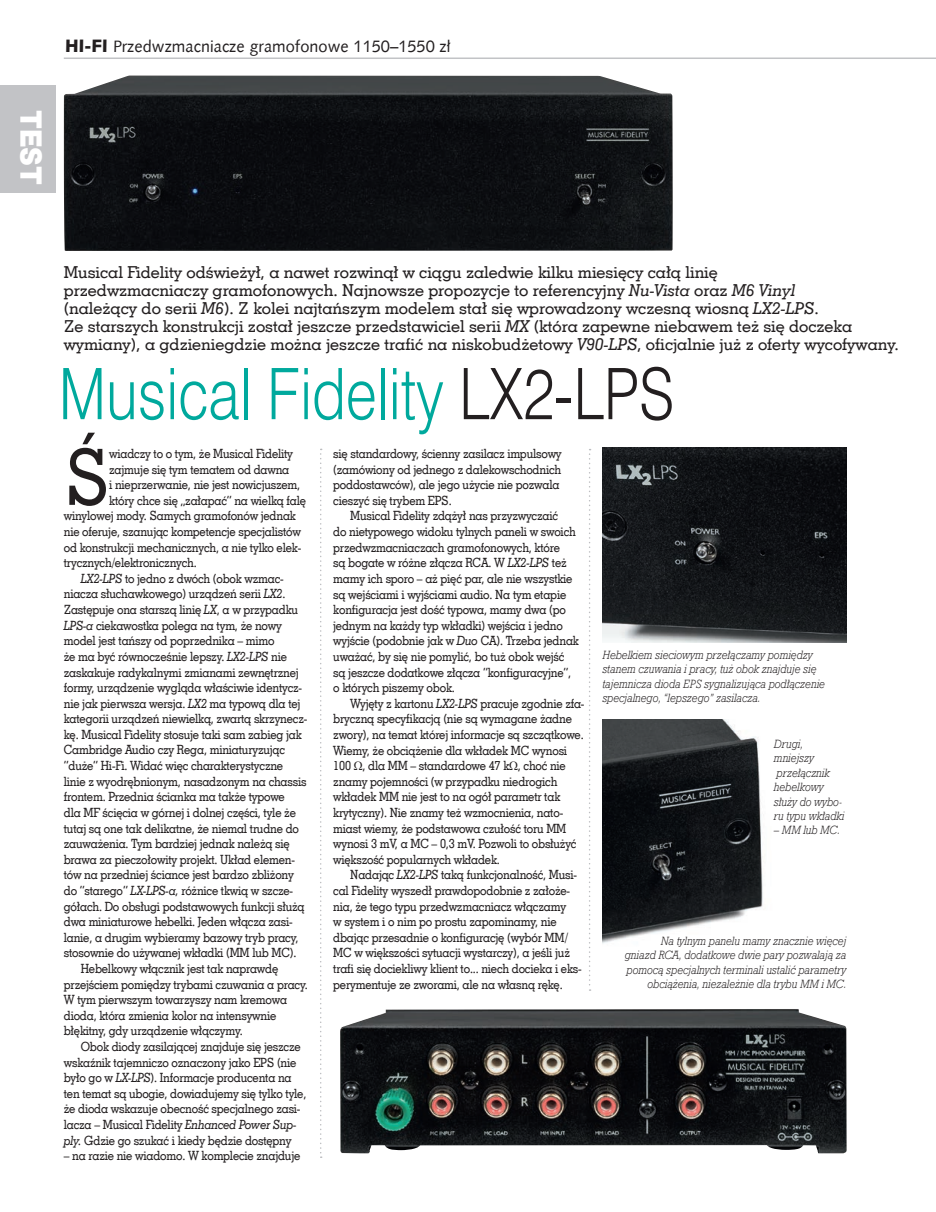
<style>
.page{position:relative;width:936px;height:1212px;background:#fff}
.page>*{position:absolute;margin:0;border:0;box-sizing:border-box;transform-origin:0 0}
.t1{font:77.7px "Geo Slab 703 Md EU";color:#231f20;scale:.9 1}
.t2{font:66px "Swis 721 Lt PL";color:#00a99d;scale:.82 1}
.t3{font:27.15px "Swis 721 Blk 2 EU";color:#fff;scale:.9 1}
.t4{font:18px "Humanst 531 Blk EU";color:#231f20}
.t5{font:16.5px/18px "Geo Slab 703 Md EU";color:#231f20}
.t6{font:16.5px "Humanst 531 EU";color:#231f20}
.t7{font:16.5px "Humanst 531 EU";color:#231f20;scale:.9 1}
.t8{font:12.75px/15.6px "Geo Slab 703 Md EU";letter-spacing:-.015em;color:#231f20;scale:.9 1}
.t9{font:italic 12px/14.4px "Geo Slab 712 Lt EU";color:#231f20;scale:.9 1}
.s1{font-family:"Humanst 531 Blk EU";font-size:18px}
.s2{font-style:italic}
.s3{color:#231f20}
</style>
<div class="page">
<hr style="left:64px;top:58px;width:871px;height:1px;background:#c2c3c6">
<div style="left:0;top:85px;width:55px;height:107px;background:#c2c3c6"></div>
<svg style="left:589px;top:449px;width:1px;height:542px"></svg>
<svg style="left:320px;top:449px;width:1px;height:709px"></svg>
<img style="left:64px;top:76px;width:608px;height:175px">
<img style="left:602px;top:448px;width:244px;height:194px">
<img style="left:602px;top:720px;width:161px;height:224px">
<img style="left:340px;top:1009px;width:506px;height:144px">
<h3 class="t3" style="left:50px;top:110px;width:85px;rotate:90deg">TEST</h3>
<p class="t6" style="left:65px;top:35px;width:387px"><span class="s1">HI-FI</span> Przedwzmacniacze gramofonowe 1150–1550 zł</p>
<p class="t5" style="left:64px;top:263px;width:836px">Musical Fidelity odświeżył, a nawet rozwinął w ciągu zaledwie kilku miesięcy całą linię<br>przedwzmacniaczy gramofonowych. Najnowsze propozycje to referencyjny <span class="s2">Nu-Vista</span> oraz <span class="s2">M6 Vinyl<br></span>(należący do serii <span class="s2">M6</span>). Z kolei najtańszym modelem stał się wprowadzony wczesną wiosną <span class="s2">LX2-LPS</span>.<br>Ze starszych konstrukcji został jeszcze przedstawiciel serii <span class="s2">MX</span> (która zapewne niebawem też się doczeka wymiany), a gdzieniegdzie można jeszcze trafić na niskobudżetowy <span class="s2">V90-LPS</span>, oficjalnie już z oferty wycofywany.</p>
<h2 class="t2" style="left:59px;top:351px;width:752px">Musical Fidelity <span class="s3">LX2-LPS</span></h2>
<h1 class="t1" style="left:64px;top:430px;width:53px">Ś</h1>
<p class="t8" style="left:109px;top:446px;width:206px">wiadczy to o tym, że Musical Fidelity</p>
<p class="t8" style="left:109px;top:461px;width:201px">zajmuje się tym tematem od dawna</p>
<p class="t8" style="left:109px;top:477px;width:214px">i nieprzerwanie, nie jest nowicjuszem,</p>
<p class="t8" style="left:109px;top:492px;width:220px">który chce się „załapać” na wielką falę</p>
<p class="t8" style="left:64px;top:508px;width:259px">winylowej mody. Samych gramofonów jednak</p>
<p class="t8" style="left:64px;top:524px;width:265px">nie oferuje, szanując kompetencje specjalistów</p>
<p class="t8" style="left:64px;top:539px;width:265px">od konstrukcji mechanicznych, a nie tylko elek-</p>
<p class="t8" style="left:64px;top:555px;width:149px">trycznych/elektronicznych.</p>
<p class="t8" style="left:81px;top:570px;width:227px"><span class="s2">LX2-LPS</span> to jedno z dwóch (obok wzmac-</p>
<p class="t8" style="left:64px;top:586px;width:248px">niacza słuchawkowego) urządzeń serii <span class="s2">LX2</span>.</p>
<p class="t8" style="left:64px;top:602px;width:261px">Zastępuje ona starszą linię <span class="s2">LX</span>, a w przypadku</p>
<p class="t8" style="left:64px;top:617px;width:244px"><span class="s2">LPS-a</span> ciekawostka polega na tym, że nowy</p>
<p class="t8" style="left:64px;top:633px;width:236px">model jest tańszy od poprzednika – mimo</p>
<p class="t8" style="left:64px;top:648px;width:249px">że ma być równocześnie lepszy. <span class="s2">LX2-LPS</span> nie</p>
<p class="t8" style="left:64px;top:664px;width:262px">zaskakuje radykalnymi zmianami zewnętrznej</p>
<p class="t8" style="left:64px;top:680px;width:266px">formy, urządzenie wygląda właściwie identycz-</p>
<p class="t8" style="left:64px;top:695px;width:264px">nie jak pierwsza wersja. <span class="s2">LX2</span> ma typową dla tej</p>
<p class="t8" style="left:64px;top:711px;width:272px">kategorii urządzeń niewielką, zwartą skrzynecz-</p>
<p class="t8" style="left:64px;top:726px;width:266px">kę. Musical Fidelity stosuje taki sam zabieg jak</p>
<p class="t8" style="left:64px;top:742px;width:247px">Cambridge Audio czy Rega, miniaturyzując</p>
<p class="t8" style="left:64px;top:758px;width:245px">“duże” Hi-Fi. Widać więc charakterystyczne</p>
<p class="t8" style="left:64px;top:773px;width:271px">linie z wyodrębnionym, nasadzonym na chassis</p>
<p class="t8" style="left:64px;top:789px;width:247px">frontem. Przednia ścianka ma także typowe</p>
<p class="t8" style="left:64px;top:804px;width:259px">dla MF ścięcia w górnej i dolnej części, tyle że</p>
<p class="t8" style="left:64px;top:820px;width:263px">tutaj są one tak delikatne, że niemal trudne do</p>
<p class="t8" style="left:64px;top:836px;width:252px">zauważenia. Tym bardziej jednak należą się</p>
<p class="t8" style="left:64px;top:851px;width:258px">brawa za pieczołowity projekt. Układ elemen-</p>
<p class="t8" style="left:64px;top:867px;width:257px">tów na przedniej ściance jest bardzo zbliżony</p>
<p class="t8" style="left:64px;top:882px;width:256px">do “starego” <span class="s2">LX-LPS-a,</span> różnice tkwią w szcze-</p>
<p class="t8" style="left:64px;top:898px;width:269px">gółach. Do obsługi podstawowych funkcji służą</p>
<p class="t8" style="left:64px;top:914px;width:256px">dwa miniaturowe hebelki. Jeden włącza zasi-</p>
<p class="t8" style="left:64px;top:929px;width:262px">lanie, a drugim wybieramy bazowy tryb pracy,</p>
<p class="t8" style="left:64px;top:945px;width:260px">stosownie do używanej wkładki (MM lub MC).</p>
<p class="t8" style="left:81px;top:960px;width:221px">Hebelkowy włącznik jest tak naprawdę</p>
<p class="t8" style="left:64px;top:976px;width:272px">przejściem pomiędzy trybami czuwania a pracy.</p>
<p class="t8" style="left:64px;top:992px;width:250px">W tym pierwszym towarzyszy nam kremowa</p>
<p class="t8" style="left:64px;top:1007px;width:237px">dioda, która zmienia kolor na intensywnie</p>
<p class="t8" style="left:64px;top:1023px;width:200px">błękitny, gdy urządzenie włączymy.</p>
<p class="t8" style="left:81px;top:1038px;width:246px">Obok diody zasilającej znajduje się jeszcze</p>
<p class="t8" style="left:64px;top:1054px;width:260px">wskaźnik tajemniczo oznaczony jako EPS (nie</p>
<p class="t8" style="left:64px;top:1070px;width:255px">było go w <span class="s2">LX-LPS</span>). Informacje producenta na</p>
<p class="t8" style="left:64px;top:1085px;width:271px">ten temat są ubogie, dowiadujemy się tylko tyle,</p>
<p class="t8" style="left:64px;top:1101px;width:264px">że dioda wskazuje obecność specjalnego zasi-</p>
<p class="t8" style="left:64px;top:1116px;width:260px">lacza – Musical Fidelity <span class="s2">Enhanced Power Sup-</span></p>
<p class="t8" style="left:64px;top:1132px;width:254px"><span class="s2">ply.</span> Gdzie go szukać i kiedy będzie dostępny</p>
<p class="t8" style="left:64px;top:1148px;width:264px">– na razie nie wiadomo. W komplecie znajduje</p>
<p class="t8" style="left:333px;top:446px;width:255px">się standardowy, ścienny zasilacz impulsowy (zamówiony od jednego z dalekowschodnich poddostawców), ale jego użycie nie pozwala cieszyć się trybem EPS.</p>
<p class="t8" style="left:333px;top:508px;width:274px;text-indent:17px">Musical Fidelity zdążył nas przyzwyczaić<br>do nietypowego widoku tylnych paneli w swoich przedwzmacniaczach gramofonowych, które<br>są bogate w różne złącza RCA. W <span class="s2">LX2-LPS</span> też mamy ich sporo – aż pięć par, ale nie wszystkie są wejściami i wyjściami audio. Na tym etapie konfiguracja jest dość typowa, mamy dwa (po jednym na każdy typ wkładki) wejścia i jedno wyjście (podobnie jak w <span class="s2">Duo</span> CA). Trzeba jednak uważać, by się nie pomylić, bo tuż obok wejść są jeszcze dodatkowe złącza “konfiguracyjne”, o których piszemy obok.</p>
<p class="t8" style="left:333px;top:695px;width:280px;text-indent:17px">Wyjęty z kartonu <span class="s2">LX2-LPS</span> pracuje zgodnie zfa&shy;bryczną specyfikacją (nie są wymagane żadne zwory), na temat której informacje są szczątkowe.<br>Wiemy, że obciążenie dla wkładek MC wynosi 100 , dla MM – standardowe 47 k , choć nie znamy pojemności (w przypadku niedrogich wkładek MM nie jest to na ogół parametr tak krytyczny). Nie znamy też wzmocnienia, nato&shy;miast wiemy, że podstawowa czułość toru MM wynosi 3 mV, a MC – 0,3 mV. Pozwoli to obsłużyć większość popularnych wkładek.</p>
<p class="t8" style="left:333px;top:867px;width:277px;text-indent:17px">Nadając <span class="s2">LX2-LPS</span> taką funkcjonalność, Musi&shy;cal Fidelity wyszedł prawdopodobnie z założe&shy;nia, że tego typu przedwzmacniacz włączamy<br>w system i o nim po prostu zapominamy, nie dbając przesadnie o konfigurację (wybór MM/ MC w większości sytuacji wystarczy), a jeśli już trafi się dociekliwy klient to... niech docieka i eks&shy;perymentuje ze zworami, ale na własną rękę.</p>
<p class="t9" style="left:602px;top:647px;width:249px">Hebelkiem sieciowym przełączamy pomiędzy stanem czuwania i pracy, tuż obok znajduje się tajemnicza dioda EPS sygnalizująca podłączenie specjalnego, “lepszego” zasilacza.</p>
<p class="t9" style="left:774px;top:737px;width:80px">Drugi, mniejszy przełącznik hebelkowy służy do wybo&shy;ru typu wkładki</p>
<p class="t9" style="left:774px;top:823px;width:75px">– MM lub MC.</p>
<p class="t9" style="left:625px;top:933px;width:247px;text-align:right">Na tylnym panelu mamy znacznie więcej<br>gniazd RCA, dodatkowe dwie pary pozwalają za pomocą specjalnych terminali ustalić parametry obciążenia, niezależnie dla trybu MM i MC.</p>
<h3 class="t4" style="left:63px;top:1148px;width:24px">26</h3>
<p class="t7" style="left:138px;top:1147px;width:103px">czerwiec 2018</p>
</div>
